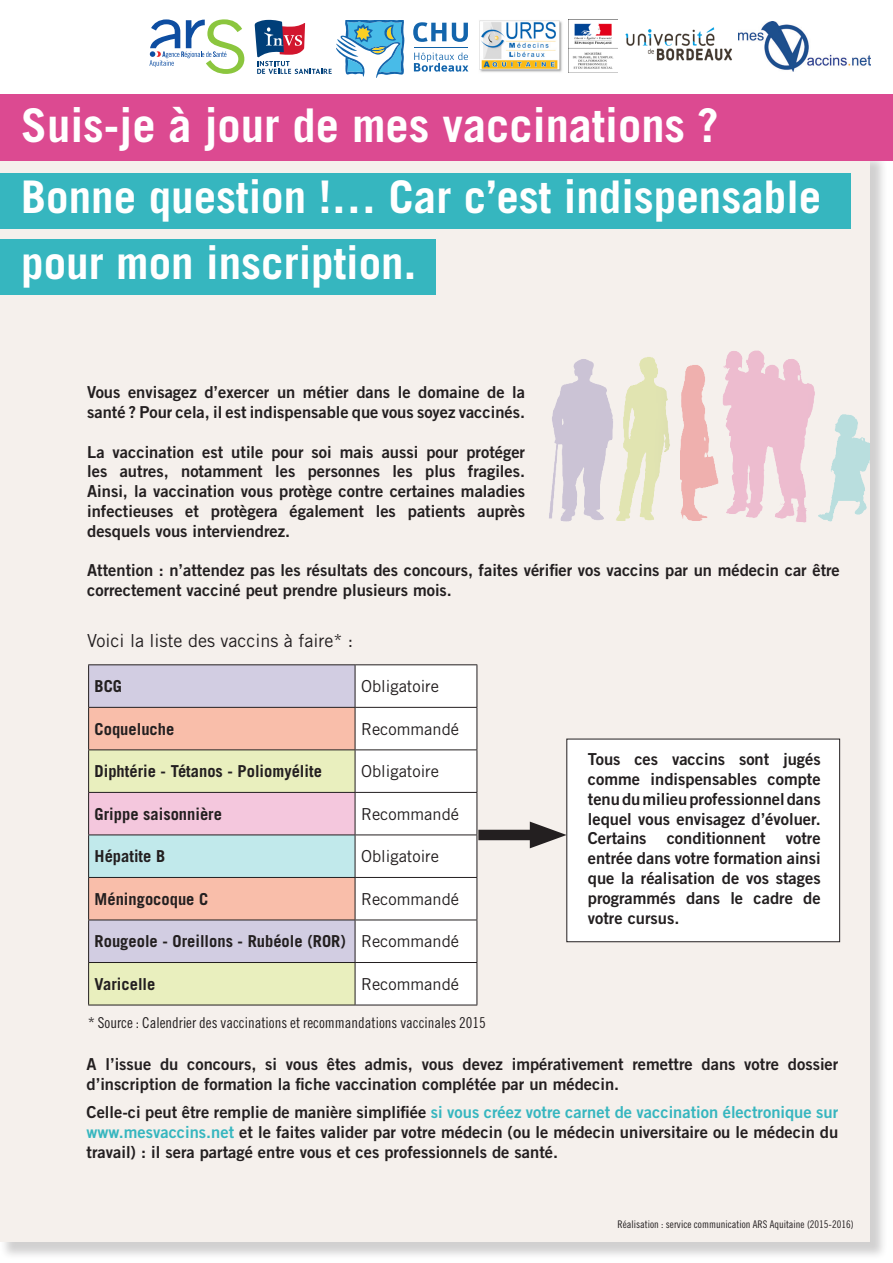
<style>
.page{position:relative;width:893px;height:1263px;background:#fff}
.page>*{position:absolute;margin:0;border:0;box-sizing:border-box;transform-origin:0 0}
.t1{font:700 46.5px "Trade Gothic LT Std";color:#fff}
.t2{font:700 45px/66px "Trade Gothic LT Std";color:#fff}
.t3{font:18px "Trade Gothic LT Std";color:#231f20}
.t4{font:16.5px/19.8px "Trade Gothic LT Std Bd 2";color:#231f20}
.t5{font:700 16.5px "Trade Gothic LT Std";color:#231f20}
.t6{font:16.5px "Trade Gothic LT Std";color:#231f20}
.t7{font:15px "Trade Gothic LT Std Cn 18";color:#231f20}
.t8{font:10.5px "Trade Gothic LT Std Cn 18";color:#231f20}
.s1{color:#36b6bf}
</style>
<div class="page">
<div style="left:0;top:153px;width:888px;height:1107px;background:#231f20;opacity:.21"></div>
<div style="left:0;top:151px;width:869px;height:1091px;background:#f5f0ec"></div>
<div style="left:0;top:95px;width:893px;height:66px;background:#dc4a91"></div>
<div style="left:0;top:173px;width:850px;height:56px;background:#36b6bf"></div>
<div style="left:0;top:239px;width:436px;height:55px;background:#36b6bf"></div>
<div style="left:89px;top:665px;width:266px;height:42px;background:#d2cde2"></div>
<div style="left:356px;top:665px;width:121px;height:340px;background:#fff"></div>
<div style="left:89px;top:708px;width:266px;height:41px;background:#f9beaa"></div>
<svg style="left:89px;top:750px;width:266px;height:255px"></svg>
<div style="left:89px;top:792px;width:266px;height:43px;background:#f4c7dd"></div>
<div style="left:89px;top:835px;width:266px;height:42px;background:#c1e9eb"></div>
<hr style="left:88px;top:664px;width:267px;height:1px;background:#231f20">
<hr style="left:88px;top:665px;width:1px;height:42px;background:#231f20">
<hr style="left:355px;top:664px;width:122px;height:1px;background:#231f20">
<hr style="left:355px;top:665px;width:1px;height:42px;background:#231f20">
<hr style="left:477px;top:665px;width:1px;height:42px;background:#231f20">
<hr style="left:355px;top:707px;width:122px;height:1px;background:#231f20">
<hr style="left:477px;top:708px;width:1px;height:41px;background:#231f20">
<hr style="left:355px;top:749px;width:122px;height:1px;background:#231f20">
<hr style="left:477px;top:750px;width:1px;height:42px;background:#231f20">
<hr style="left:355px;top:792px;width:122px;height:1px;background:#231f20">
<hr style="left:477px;top:793px;width:1px;height:41px;background:#231f20">
<hr style="left:355px;top:834px;width:122px;height:1px;background:#231f20">
<hr style="left:477px;top:835px;width:1px;height:42px;background:#231f20">
<hr style="left:355px;top:877px;width:122px;height:1px;background:#231f20">
<hr style="left:477px;top:878px;width:1px;height:41px;background:#231f20">
<hr style="left:355px;top:919px;width:122px;height:1px;background:#231f20">
<hr style="left:477px;top:920px;width:1px;height:42px;background:#231f20">
<hr style="left:355px;top:962px;width:122px;height:1px;background:#231f20">
<hr style="left:477px;top:963px;width:1px;height:42px;background:#231f20">
<hr style="left:355px;top:1005px;width:122px;height:1px;background:#231f20">
<hr style="left:88px;top:708px;width:1px;height:41px;background:#231f20">
<hr style="left:88px;top:750px;width:1px;height:42px;background:#231f20">
<hr style="left:88px;top:707px;width:267px;height:1px;background:#231f20">
<hr style="left:88px;top:749px;width:267px;height:1px;background:#231f20">
<hr style="left:355px;top:708px;width:1px;height:41px;background:#231f20">
<hr style="left:355px;top:750px;width:1px;height:42px;background:#231f20">
<hr style="left:88px;top:793px;width:1px;height:41px;background:#231f20">
<hr style="left:88px;top:792px;width:267px;height:1px;background:#231f20">
<hr style="left:355px;top:793px;width:1px;height:41px;background:#231f20">
<hr style="left:88px;top:835px;width:1px;height:42px;background:#231f20">
<hr style="left:88px;top:834px;width:267px;height:1px;background:#231f20">
<hr style="left:355px;top:835px;width:1px;height:42px;background:#231f20">
<hr style="left:88px;top:878px;width:1px;height:41px;background:#231f20">
<hr style="left:88px;top:920px;width:1px;height:42px;background:#231f20">
<hr style="left:88px;top:877px;width:267px;height:1px;background:#231f20">
<hr style="left:88px;top:919px;width:267px;height:1px;background:#231f20">
<hr style="left:355px;top:878px;width:1px;height:41px;background:#231f20">
<hr style="left:355px;top:920px;width:1px;height:42px;background:#231f20">
<hr style="left:88px;top:963px;width:1px;height:42px;background:#231f20">
<hr style="left:88px;top:962px;width:267px;height:1px;background:#231f20">
<hr style="left:355px;top:963px;width:1px;height:42px;background:#231f20">
<hr style="left:88px;top:1005px;width:267px;height:1px;background:#231f20">
<img style="left:549px;top:341px;width:321px;height:190px">
<div style="left:567px;top:739px;width:273px;height:203px;background:#fff"></div>
<div style="left:567px;top:739px;width:273px;height:203px;border:1px solid #231f20"></div>
<div style="left:478px;top:830px;width:67px;height:10px;background:#231f20"></div>
<svg style="left:530px;top:821px;width:37px;height:27px"></svg>
<svg style="left:149px;top:19px;width:95px;height:55px"></svg>
<svg style="left:414px;top:53px;width:54px;height:19px"></svg>
<hr style="left:414px;top:47px;width:54px;height:1px;background:#1162a7">
<svg style="left:413px;top:22px;width:55px;height:20px"></svg>
<img style="left:739px;top:22px;width:131px;height:49px">
<img style="left:569px;top:19px;width:49px;height:54px">
<img style="left:625px;top:27px;width:107px;height:34px">
<img style="left:479px;top:20px;width:83px;height:52px">
<svg style="left:255px;top:20px;width:149px;height:58px"></svg>
<p class="t1" style="left:21px;top:97px;width:699px">Suis-je à jour de mes vaccinations ?</p>
<p class="t2" style="left:21px;top:163px;width:802px">Bonne question !… Car c’est indispensable pour mon inscription.</p>
<p class="t4" style="left:87px;top:382px;width:439px">Vous envisagez d’exercer un métier dans le domaine de la santé ? Pour cela, il est indispensable que vous soyez vaccinés.</p>
<p class="t4" style="left:87px;top:442px;width:439px;text-align:justify">La vaccination est utile pour soi mais aussi pour protéger les autres, notamment les personnes les plus fragiles.<br>Ainsi, la vaccination vous protège contre certaines maladies infectieuses et protègera également les patients auprès desquels vous interviendrez.</p>
<p class="t4" style="left:87px;top:560px;width:754px">Attention : n’attendez pas les résultats des concours, faites vérifier vos vaccins par un médecin car être correctement vacciné peut prendre plusieurs mois.</p>
<p class="t3" style="left:87px;top:629px;width:268px">Voici la liste des vaccins à faire* :</p>
<p class="t5" style="left:95px;top:676px;width:29px">BCG</p>
<p class="t6" style="left:361px;top:676px;width:79px">Obligatoire</p>
<p class="t5" style="left:95px;top:718px;width:81px">Coqueluche</p>
<p class="t6" style="left:361px;top:719px;width:100px">Recommandé</p>
<p class="t5" style="left:95px;top:761px;width:229px">Diphtérie - Tétanos - Poliomyélite</p>
<p class="t6" style="left:361px;top:761px;width:79px">Obligatoire</p>
<p class="t5" style="left:95px;top:803px;width:129px">Grippe saisonnière</p>
<p class="t6" style="left:361px;top:804px;width:100px">Recommandé</p>
<p class="t5" style="left:95px;top:846px;width:72px">Hépatite B</p>
<p class="t6" style="left:361px;top:846px;width:79px">Obligatoire</p>
<p class="t5" style="left:95px;top:889px;width:115px">Méningocoque C</p>
<p class="t6" style="left:361px;top:889px;width:100px">Recommandé</p>
<p class="t5" style="left:95px;top:931px;width:253px">Rougeole - Oreillons - Rubéole (ROR)</p>
<p class="t6" style="left:361px;top:931px;width:100px">Recommandé</p>
<p class="t5" style="left:95px;top:974px;width:62px">Varicelle</p>
<p class="t6" style="left:361px;top:974px;width:100px">Recommandé</p>
<p class="t4" style="left:588px;top:749px;width:234px;text-align:justify">Tous ces vaccins sont jugés comme indispensables compte tenu du milieu professionnel dans lequel vous envisagez d’évoluer.<br>Certains conditionnent votre entrée dans votre formation ainsi que la réalisation de vos stages programmés dans le cadre de votre cursus.</p>
<p class="t7" style="left:88px;top:1014px;width:399px">* Source : Calendrier des vaccinations et recommandations vaccinales 2015</p>
<p class="t4" style="left:87px;top:1054px;width:753px">A l’issue du concours, si vous êtes admis, vous devez impérativement remettre dans votre dossier d’inscription de formation la fiche vaccination complétée par un médecin.</p>
<p class="t4" style="left:87px;top:1102px;width:753px;text-align:justify">Celle-ci peut être remplie de manière simplifiée <span class="s1">si vous créez votre carnet de vaccination électronique sur www.mesvaccins.net</span> et le faites valider par votre médecin (ou le médecin universitaire ou le médecin du travail) : il sera partagé entre vous et ces professionnels de santé.</p>
<p class="t8" style="left:617px;top:1218px;width:238px">Réalisation : service communication ARS Aquitaine (2015-2016)</p>
</div>
